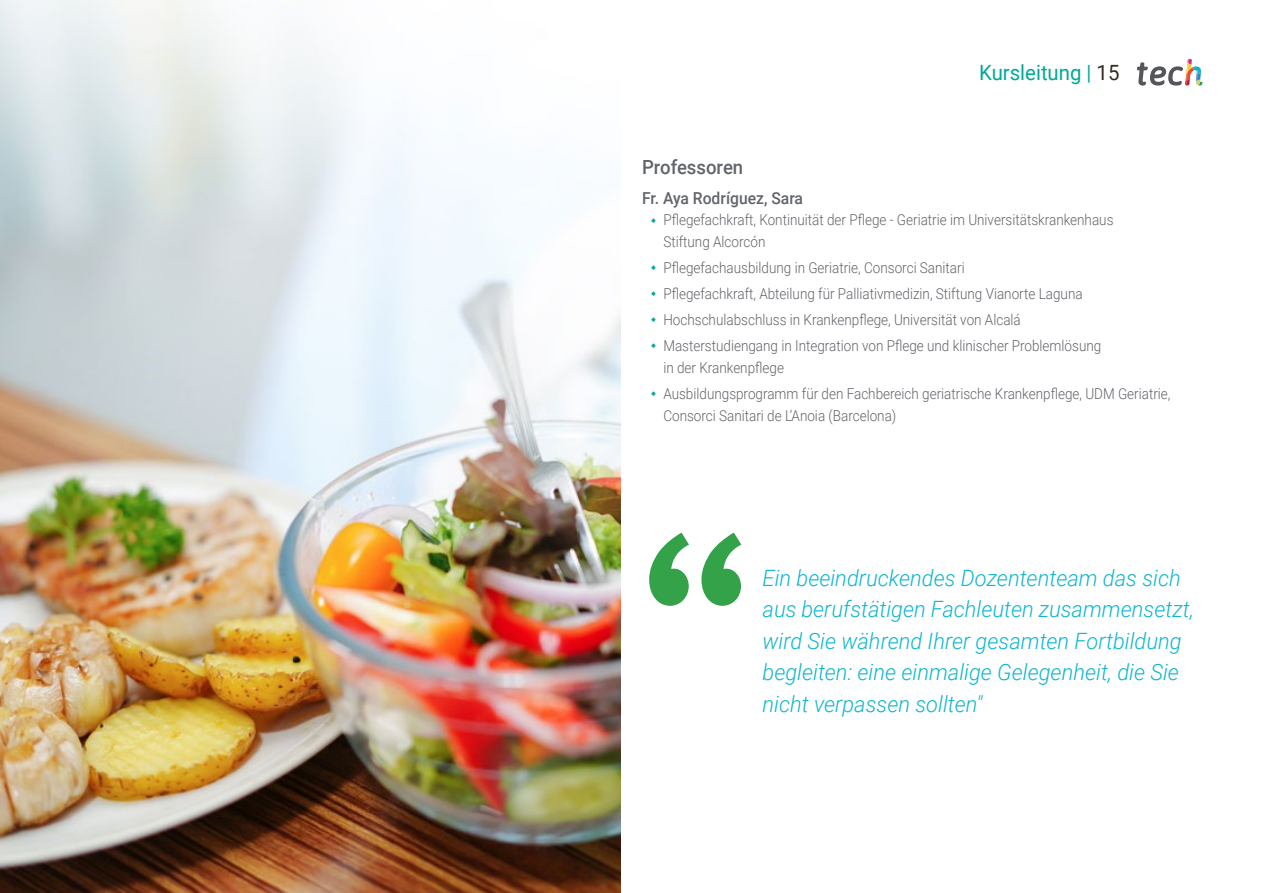
<style>
.page{position:relative;width:1263px;height:893px;background:#fff}
.page>*{position:absolute;margin:0;border:0;box-sizing:border-box;transform-origin:0 0}
.t1{font:italic 300 22.5px/31.5px "Roboto";color:#0fb6cf}
.t2{font:21px "Roboto";color:#00a996}
.t3{font:500 19.5px "Roboto";color:#61646a;scale:.95 1}
.t4{font:500 16.5px "Roboto";color:#61646a;scale:.95 1}
.t5{font:300 15px/26px "Roboto";color:#61646a;scale:.9 1}
.s1{color:#312e20}
</style>
<div class="page">
<svg style="left:1137px;top:59px;width:65px;height:27px"></svg>
<img style="left:0;top:0;width:621px;height:893px">
<svg style="left:649px;top:533px;width:92px;height:73px"></svg>
<h2 class="t2" style="left:979px;top:57px;width:142px">Kursleitung | <span class="s1">15</span></h2>
<h3 class="t3" style="left:642px;top:153px;width:108px">Professoren</h3>
<p class="t4" style="left:642px;top:186px;width:171px">Fr. Aya Rodríguez, Sara</p>
<p class="t5" style="left:663px;top:209px;width:502px;line-height:21.8px">Pflegefachkraft, Kontinuität der Pflege - Geriatrie im Universitätskrankenhaus<br>Stiftung Alcorcón</p>
<p class="t5" style="left:663px;top:254px;width:488px">Pflegefachausbildung in Geriatrie, Consorci Sanitari<br>Pflegefachkraft, Abteilung für Palliativmedizin, Stiftung Vianorte Laguna Hochschulabschluss in Krankenpflege, Universität von Alcalá Masterstudiengang in Integration von Pflege und klinischer Problemlösung</p>
<p class="t5" style="left:663px;top:354px;width:565px">in der Krankenpflege<br>Ausbildungsprogramm für den Fachbereich geriatrische Krankenpflege, UDM Geriatrie,</p>
<p class="t5" style="left:663px;top:402px;width:260px">Consorci Sanitari de L’Anoia (Barcelona)</p>
<h1 class="t1" style="left:762px;top:561px;width:433px">Ein beeindruckendes Dozententeam das sich aus berufstätigen Fachleuten zusammensetzt, wird Sie während Ihrer gesamten Fortbildung begleiten: eine einmalige Gelegenheit, die Sie nicht verpassen sollten"</h1>
</div>
